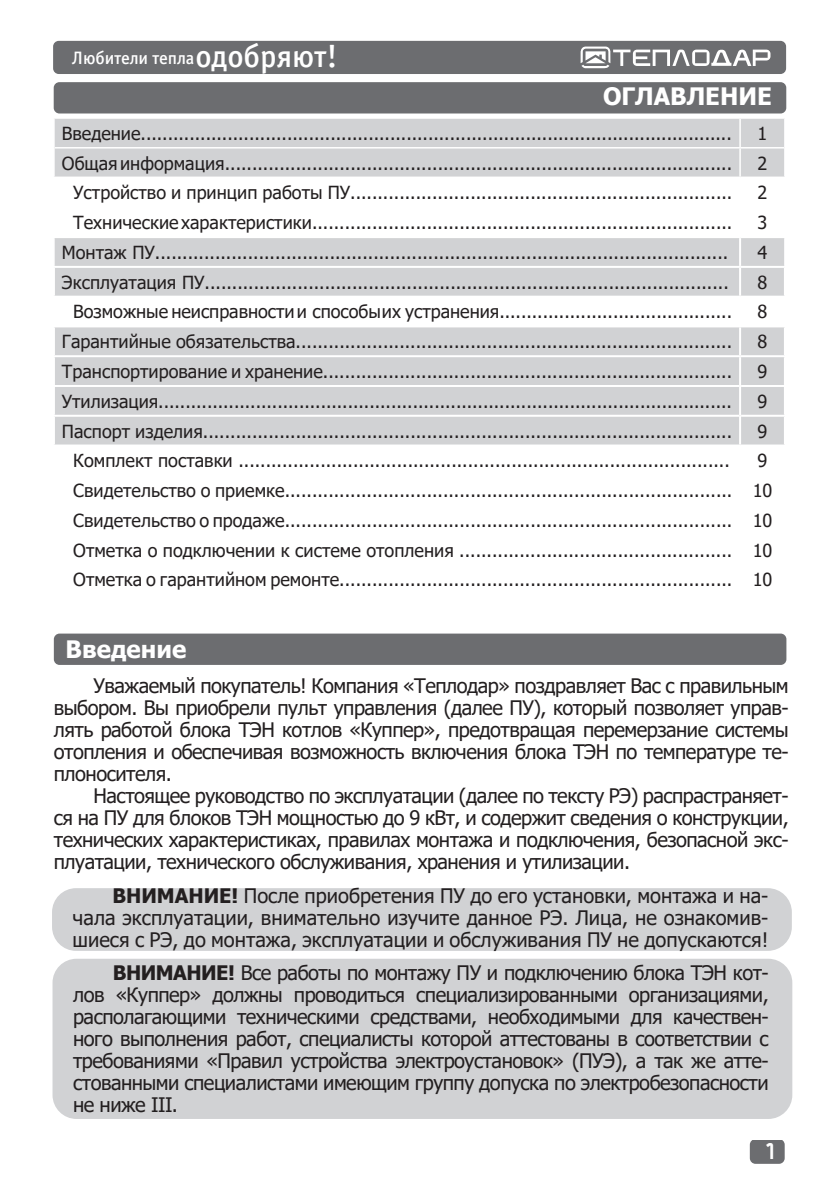
<style>
.page{position:relative;width:840px;height:1191px;background:#fff}
.page>*{position:absolute;margin:0;border:0;box-sizing:border-box;transform-origin:0 0}
.t1{font:700 24px "Tahoma";color:#fff}
.t2{font:20px/22px "Tahoma";letter-spacing:-.025em;color:#231f20;text-align:justify}
.t3{font:18px "Tahoma";color:#231f20}
.t4{font:18px "Officina Sans Medium C";letter-spacing:-.005em;color:#fff}
.t5{font:16px "teplodar";color:#fff}
.s1{font-size:32px}
.s2{font-weight:700}
</style>
<div class="page">
<div style="left:749px;top:1139px;width:35px;height:24px;background:#6c6d70;border-radius:6px"></div>
<div style="left:53px;top:41px;width:732px;height:33px;background:#6c6d70;border-radius:6px"></div>
<svg style="left:580px;top:46px;width:190px;height:22px"></svg>
<div style="left:54px;top:82px;width:731px;height:31px;background:#6c6d70;border-radius:6px"></div>
<svg style="left:55px;top:119px;width:728px;height:325px;fill:#d1d2d4"></svg>
<div style="left:54px;top:297px;width:685px;height:29px;background:#fff"></div>
<div style="left:739px;top:297px;width:45px;height:29px;background:#fff"></div>
<hr style="left:55px;top:206px;width:683px;height:2px;background:#fff">
<hr style="left:740px;top:206px;width:43px;height:2px;background:#fff">
<hr style="left:53px;top:385px;width:685px;height:2px;background:#fff">
<hr style="left:740px;top:385px;width:45px;height:2px;background:#fff">
<hr style="left:53px;top:415px;width:685px;height:2px;background:#fff">
<hr style="left:740px;top:415px;width:45px;height:2px;background:#fff">
<hr style="left:738px;top:178px;width:2px;height:29px;background:#fff">
<hr style="left:738px;top:207px;width:2px;height:29px;background:#fff">
<hr style="left:738px;top:357px;width:2px;height:29px;background:#fff">
<hr style="left:738px;top:386px;width:2px;height:30px;background:#fff">
<hr style="left:738px;top:416px;width:2px;height:28px;background:#fff">
<hr style="left:53px;top:176px;width:686px;height:2px;background:#fff">
<hr style="left:739px;top:176px;width:46px;height:2px;background:#fff">
<hr style="left:738px;top:238px;width:2px;height:28px;background:#fff">
<hr style="left:53px;top:236px;width:686px;height:2px;background:#fff">
<hr style="left:739px;top:236px;width:46px;height:2px;background:#fff">
<hr style="left:55px;top:147px;width:684px;height:1px;background:#fff">
<hr style="left:739px;top:147px;width:44px;height:1px;background:#fff">
<svg style="left:739px;top:119px;width:1px;height:57px"></svg>
<hr style="left:53px;top:266px;width:686px;height:2px;background:#fff">
<hr style="left:53px;top:296px;width:686px;height:2px;background:#fff">
<hr style="left:739px;top:296px;width:46px;height:2px;background:#fff">
<hr style="left:53px;top:325px;width:686px;height:2px;background:#fff">
<hr style="left:739px;top:325px;width:46px;height:2px;background:#fff">
<hr style="left:53px;top:355px;width:686px;height:2px;background:#fff">
<hr style="left:739px;top:266px;width:46px;height:2px;background:#fff">
<hr style="left:738px;top:268px;width:2px;height:28px;background:#fff">
<hr style="left:738px;top:327px;width:2px;height:28px;background:#fff">
<hr style="left:739px;top:355px;width:46px;height:2px;background:#fff">
<div style="left:54px;top:633px;width:732px;height:32px;background:#6c6d70;border-radius:6px"></div>
<div style="left:52px;top:888px;width:739px;height:63px;background:#d1d2d4;border-radius:24px"></div>
<div style="left:52px;top:958px;width:739px;height:161px;background:#d1d2d4;border-radius:24px"></div>
<p class="t4" style="left:72px;top:48px;width:267px">Любители тепла<span class="s1">одобряют!</span></p>
<p class="t1" style="left:602px;top:79px;width:170px">ОГЛАВЛЕНИЕ</p>
<p class="t3" style="left:62px;top:121px;width:671px">Введение.............................................................................................................</p>
<p class="t3" style="left:757px;top:121px;width:11px">1</p>
<p class="t3" style="left:62px;top:151px;width:671px">Общая информация.............................................................................................</p>
<p class="t3" style="left:757px;top:151px;width:11px">2</p>
<p class="t3" style="left:73px;top:181px;width:660px">Устройство и принцип работы ПУ......................................................................</p>
<p class="t3" style="left:757px;top:181px;width:11px">2</p>
<p class="t3" style="left:73px;top:210px;width:660px">Технические характеристики.............................................................................</p>
<p class="t3" style="left:757px;top:210px;width:11px">3</p>
<p class="t3" style="left:62px;top:240px;width:667px">Монтаж ПУ.........................................................................................................</p>
<p class="t3" style="left:757px;top:240px;width:11px">4</p>
<p class="t3" style="left:62px;top:270px;width:668px">Эксплуатация ПУ................................................................................................</p>
<p class="t3" style="left:757px;top:270px;width:11px">8</p>
<p class="t3" style="left:73px;top:300px;width:660px">Возможные неисправности и способы их устранения...........................................</p>
<p class="t3" style="left:757px;top:300px;width:11px">8</p>
<p class="t3" style="left:62px;top:329px;width:671px">Гарантийные обязательства................................................................................</p>
<p class="t3" style="left:757px;top:329px;width:11px">8</p>
<p class="t3" style="left:62px;top:359px;width:671px">Транспортирование и хранение...........................................................................</p>
<p class="t3" style="left:757px;top:359px;width:11px">9</p>
<p class="t3" style="left:62px;top:389px;width:671px">Утилизация..........................................................................................................</p>
<p class="t3" style="left:757px;top:389px;width:11px">9</p>
<p class="t3" style="left:62px;top:419px;width:671px">Паспорт изделия.................................................................................................</p>
<p class="t3" style="left:757px;top:419px;width:11px">9</p>
<p class="t3" style="left:73px;top:449px;width:657px">Комплект поставки ..........................................................................................</p>
<p class="t3" style="left:757px;top:449px;width:11px">9</p>
<p class="t3" style="left:73px;top:478px;width:660px">Свидетельство о приемке..................................................................................</p>
<p class="t3" style="left:752px;top:478px;width:21px">10</p>
<p class="t3" style="left:73px;top:508px;width:660px">Свидетельство о продаже..................................................................................</p>
<p class="t3" style="left:752px;top:508px;width:21px">10</p>
<p class="t3" style="left:73px;top:538px;width:660px">Отметка о подключении к системе отопления ..................................................</p>
<p class="t3" style="left:752px;top:538px;width:21px">10</p>
<p class="t3" style="left:73px;top:568px;width:660px">Отметка о гарантийном ремонте........................................................................</p>
<p class="t3" style="left:752px;top:568px;width:21px">10</p>
<p class="t1" style="left:66px;top:632px;width:122px">Введение</p>
<p class="t2" style="left:54px;top:675px;width:736px;text-indent:40px">Уважаемый покупатель! Компания «Теплодар» поздравляет Вас с правильным выбором. Вы приобрели пульт управления (далее ПУ), который позволяет управ&shy;лять работой блока ТЭН котлов «Куппер», предотвращая перемерзание системы отопления и обеспечивая возможность включения блока ТЭН по температуре те&shy;плоносителя.</p>
<p class="t2" style="left:54px;top:785px;width:736px;text-indent:40px">Настоящее руководство по эксплуатации (далее по тексту РЭ) распрастраняет&shy;ся на ПУ для блоков ТЭН мощностью до 9 кВт, и содержит сведения о конструкции, технических характеристиках, правилах монтажа и подключения, безопасной экс&shy;плуатации, технического обслуживания, хранения и утилизации.</p>
<p class="t2" style="left:73px;top:886px;width:697px;text-indent:40px"><span class="s2">ВНИМАНИЕ!</span> После приобретения ПУ до его установки, монтажа и на&shy;чала эксплуатации, внимательно изучите данное РЭ. Лица, не ознакомив&shy;шиеся с РЭ, до монтажа, эксплуатации и обслуживания ПУ не допускаются!</p>
<p class="t2" style="left:73px;top:962px;width:697px;text-indent:40px"><span class="s2">ВНИМАНИЕ!</span> Все работы по монтажу ПУ и подключению блока ТЭН кот&shy;лов «Куппер» должны проводиться специализированными организациями, располагающими техническими средствами, необходимыми для качествен&shy;ного выполнения работ, специалисты которой аттестованы в соответствии с требованиями «Правил устройства электроустановок» (ПУЭ), а так же атте&shy;стованными специалистами имеющим группу допуска по электробезопасности не ниже III.</p>
<p class="t5" style="left:762px;top:1144px;width:13px">1</p>
</div>
